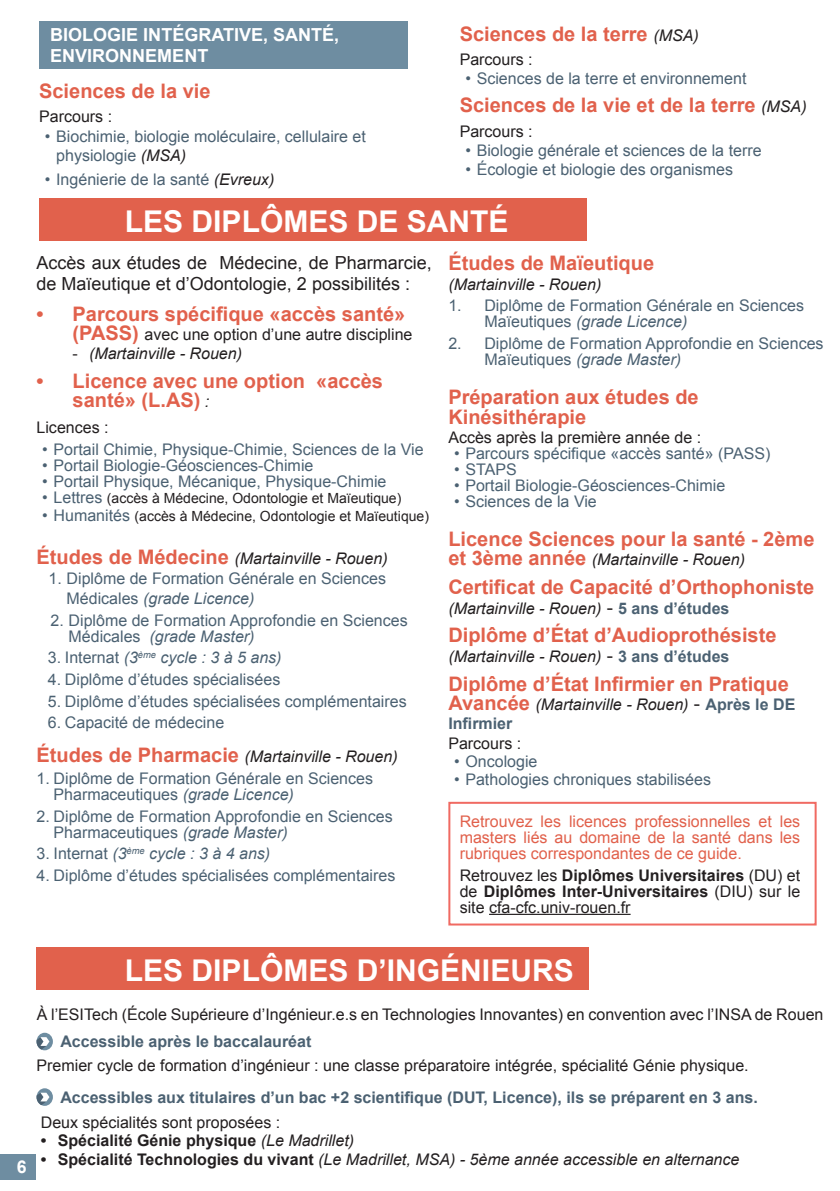
<style>
.page{position:relative;width:840px;height:1191px;background:#fff}
.page>*{position:absolute;margin:0;border:0;box-sizing:border-box;transform-origin:0 0}
.t1{font:700 30px "Arial";color:#fff}
.t2{font:700 20px/19.2px "Arial";color:#e1614c}
.t3{font:18px/21.6px "Arial";color:#231f20}
.t4{font:700 18px/21.6px "Arial";color:#fff}
.t5{font:700 17.6px "Arial";color:#fff}
.t6{font:16px/16px "Arial";color:#4b6172}
.t7{font:16px/16px "Arial";color:#231f20;text-align:justify}
.t8{font:italic 16px/19.2px "Arial";color:#231f20}
.t9{font:16px/16px "Arial";color:#e1614c;text-align:justify}
.t10{font:700 16px "Arial";color:#4b6172}
.t11{font:italic 16px "Arial";color:#4b6172}
.t12{font:700 16px "Arial";color:#231f20}
.t13{font:14px "Arial";color:#231f20}
.s1{font-style:italic;color:#231f20}
.s2{font-weight:400;font-style:italic;font-size:16px;color:#231f20}
.s3{font-weight:700;font-size:20px;color:#e1614c}
.s4{font-style:normal}
.s5{font-size:16px;color:#4b6172}
.s6{font-weight:700;font-style:normal;font-size:20px;color:#e1614c}
.s7{font-style:italic}
.s8{font-style:normal;font-size:18.8px}
.s9{font-weight:700;font-style:normal;color:#4b6172}
.s10{font-weight:700}
.s11{font-weight:400;font-style:italic}
.s12{font-weight:700;font-style:normal}
</style>
<div class="page">
<div style="left:0;top:1154px;width:35px;height:25px;background:#6e8da1"></div>
<div style="left:39px;top:21px;width:369px;height:48px;background:#6e8da1"></div>
<div style="left:39px;top:199px;width:547px;height:42px;background:#e1614c"></div>
<hr style="left:489px;top:913px;width:141px;height:2px;background:#231f20">
<div style="left:36px;top:947px;width:552px;height:43px;background:#e1614c"></div>
<svg style="left:36px;top:1088px;width:17px;height:17px"></svg>
<svg style="left:36px;top:1092px;width:13px;height:13px"></svg>
<svg style="left:36px;top:1032px;width:17px;height:18px"></svg>
<svg style="left:36px;top:1037px;width:13px;height:12px"></svg>
<div style="left:448px;top:802px;width:368px;height:123px;border:2px solid #f06a62"></div>
<p class="t4" style="left:50px;top:24px;width:290px">BIOLOGIE INTÉGRATIVE, SANTÉ,<br>ENVIRONNEMENT</p>
<p class="t2" style="left:39px;top:82px;width:173px">Sciences de la vie</p>
<p class="t7" style="left:39px;top:109px;width:74px">Parcours :</p>
<p class="t6" style="left:56px;top:127px;width:311px;line-height:19.2px;text-indent:-11px">• Biochimie, biologie moléculaire, cellulaire et physiologie <span class="s1">(MSA)</span></p>
<p class="t6" style="left:45px;top:171px;width:231px">• Ingénierie de la santé <span class="s1">(Evreux)</span></p>
<p class="t2" style="left:459px;top:25px;width:240px">Sciences de la terre <span class="s2">(MSA)</span></p>
<p class="t7" style="left:459px;top:52px;width:74px">Parcours :</p>
<p class="t6" style="left:465px;top:71px;width:282px">• Sciences de la terre et environnement</p>
<p class="t2" style="left:459px;top:96px;width:348px">Sciences de la vie et de la terre <span class="s2">(MSA)</span></p>
<p class="t7" style="left:459px;top:123px;width:74px">Parcours :</p>
<p class="t6" style="left:465px;top:143px;width:297px">• Biologie générale et sciences de la terre</p>
<p class="t6" style="left:465px;top:162px;width:269px">• Écologie et biologie des organismes</p>
<h1 class="t1" style="left:125px;top:201px;width:385px">LES DIPLÔMES DE SANTÉ</h1>
<p class="t3" style="left:36px;top:251px;width:397px">Accès aux études de Médecine, de Pharmarcie, de Maïeutique et d’Odontologie, 2 possibilités :</p>
<p class="t2" style="left:36px;top:305px;width:370px">• Parcours spécifique «accès santé»</p>
<p class="t7" style="left:72px;top:326px;width:341px"><span class="s3">(PASS)</span> avec une option d’une autre discipline</p>
<p class="t8" style="left:72px;top:344px;width:171px"><span class="s4">-</span> (Martainville - Rouen)</p>
<p class="t2" style="left:72px;top:372px;width:312px;text-indent:-36px">• Licence avec une option «accès santé» (L.AS) <span class="s2">:</span></p>
<p class="t7" style="left:36px;top:420px;width:74px">Licences :</p>
<p class="t6" style="left:42px;top:441px;width:382px">• Portail Chimie, Physique-Chimie, Sciences de la Vie</p>
<p class="t6" style="left:42px;top:457px;width:272px">• Portail Biologie-Géosciences-Chimie</p>
<p class="t6" style="left:42px;top:473px;width:345px">• Portail Physique, Mécanique, Physique-Chimie</p>
<p class="t13" style="left:42px;top:489px;width:360px"><span class="s5">• Lettres</span> (accès à Médecine, Odontologie et Maïeutique)</p>
<p class="t13" style="left:42px;top:507px;width:388px"><span class="s5">• Humanités</span> (accès à Médecine, Odontologie et Maïeutique)</p>
<p class="t8" style="left:36px;top:549px;width:352px"><span class="s6">Études de Médecine</span> (Martainville - Rouen)</p>
<p class="t6" style="left:66px;top:568px;width:321px;line-height:20px;text-indent:-18px">1. Diplôme de Formation Générale en Sciences<br>Médicales <span class="s7">(grade Licence)</span></p>
<p class="t6" style="left:68px;top:612px;width:340px;text-indent:-18px">2. Diplôme de Formation Approfondie en Sciences<br>Médicales <span class="s7">(grade Master)</span></p>
<p class="t11" style="left:48px;top:647px;width:235px"><span class="s4">3. Internat</span> (3<sup>ème</sup> cycle : 3 à 5 ans)</p>
<p class="t6" style="left:48px;top:671px;width:234px">4. Diplôme d’études spécialisées</p>
<p class="t6" style="left:48px;top:693px;width:360px">5. Diplôme d’études spécialisées complémentaires</p>
<p class="t6" style="left:36px;top:706px;width:362px;line-height:33.8px;text-indent:11px">6. Capacité de médecine<br><span class="s3">Études de Pharmacie</span> <span class="s1">(Martainville - Rouen)</span></p>
<p class="t6" style="left:54px;top:770px;width:321px;text-indent:-17px">1. Diplôme de Formation Générale en Sciences<br>Pharmaceutiques <span class="s7">(grade Licence)</span></p>
<p class="t6" style="left:54px;top:808px;width:340px;text-indent:-17px">2. Diplôme de Formation Approfondie en Sciences<br>Pharmaceutiques <span class="s7">(grade Master)</span></p>
<p class="t11" style="left:37px;top:843px;width:235px"><span class="s4">3. Internat</span> (3<sup>ème</sup> cycle : 3 à 4 ans)</p>
<p class="t6" style="left:36px;top:867px;width:360px">4. Diplôme d’études spécialisées complémentaires</p>
<p class="t2" style="left:448px;top:254px;width:207px">Études de Maïeutique</p>
<p class="t8" style="left:448px;top:275px;width:154px">(Martainville - Rouen)</p>
<p class="t6" style="left:484px;top:298px;width:321px;text-indent:-36px">1. Diplôme de Formation Générale en Sciences<br>Maïeutiques <span class="s7">(grade Licence)</span></p>
<p class="t6" style="left:484px;top:335px;width:340px;text-indent:-36px">2. Diplôme de Formation Approfondie en Sciences<br>Maïeutiques <span class="s7">(grade Master)</span></p>
<p class="t2" style="left:448px;top:388px;width:252px">Préparation aux études de<br>Kinésithérapie</p>
<p class="t7" style="left:448px;top:429px;width:254px">Accès après la première année de :</p>
<p class="t6" style="left:454px;top:445px;width:318px">• Parcours spécifique «accès santé» (PASS)</p>
<p class="t6" style="left:454px;top:461px;width:64px">• STAPS</p>
<p class="t6" style="left:454px;top:477px;width:272px">• Portail Biologie-Géosciences-Chimie</p>
<p class="t6" style="left:454px;top:493px;width:144px">• Sciences de la Vie</p>
<p class="t2" style="left:448px;top:530px;width:367px">Licence Sciences pour la santé - 2ème</p>
<p class="t8" style="left:448px;top:550px;width:298px"><span class="s6">et 3ème année</span> (Martainville - Rouen)</p>
<p class="t2" style="left:448px;top:578px;width:367px">Certificat de Capacité d’Orthophoniste</p>
<p class="t8" style="left:448px;top:598px;width:282px">(Martainville - Rouen) <span class="s8">-</span> <span class="s9">5 ans d’études</span></p>
<p class="t2" style="left:448px;top:626px;width:329px">Diplôme d’État d’Audioprothésiste</p>
<p class="t8" style="left:448px;top:646px;width:282px">(Martainville - Rouen) <span class="s8">-</span> <span class="s9">3 ans d’études</span></p>
<p class="t2" style="left:448px;top:674px;width:342px">Diplôme d’État Infirmier en Pratique</p>
<p class="t8" style="left:448px;top:695px;width:348px"><span class="s6">Avancée</span> (Martainville - Rouen) <span class="s8">-</span> <span class="s9">Après le DE<br>Infirmier</span></p>
<p class="t7" style="left:448px;top:735px;width:74px">Parcours :</p>
<p class="t6" style="left:454px;top:753px;width:85px">• Oncologie</p>
<p class="t6" style="left:454px;top:771px;width:258px">• Pathologies chroniques stabilisées</p>
<p class="t9" style="left:459px;top:813px;width:342px">Retrouvez les licences professionnelles et les masters liés au domaine de la santé dans les rubriques correspondantes de ce guide.</p>
<p class="t7" style="left:459px;top:867px;width:342px">Retrouvez les <span class="s10">Diplômes Universitaires</span> (DU) et de <span class="s10">Diplômes Inter-Universitaires</span> (DIU) sur le site cfa-cfc.univ-rouen.fr</p>
<p class="t5" style="left:17px;top:1155px;width:11px">6</p>
<h1 class="t1" style="left:125px;top:950px;width:450px">LES DIPLÔMES D’INGÉNIEURS</h1>
<p class="t7" style="left:37px;top:1006px;width:787px">À l’ESITech (École Supérieure d’Ingénieur.e.s en Technologies Innovantes) en convention avec l’INSA de Rouen</p>
<p class="t10" style="left:60px;top:1031px;width:252px">Accessible après le baccalauréat</p>
<p class="t7" style="left:36px;top:1057px;width:713px">Premier cycle de formation d’ingénieur : une classe préparatoire intégrée, spécialité Génie physique.</p>
<p class="t10" style="left:60px;top:1086px;width:698px">Accessibles aux titulaires d’un bac +2 scientifique (DUT, Licence), ils se préparent en 3 ans.</p>
<p class="t7" style="left:41px;top:1114px;width:241px">Deux spécialités sont proposées :</p>
<p class="t12" style="left:41px;top:1130px;width:315px">• Spécialité Génie physique <span class="s11">(Le Madrillet)</span></p>
<p class="t8" style="left:41px;top:1150px;width:699px"><span class="s12">• Spécialité Technologies du vivant</span> (Le Madrillet, MSA) - 5ème année accessible en alternance</p>
</div>
